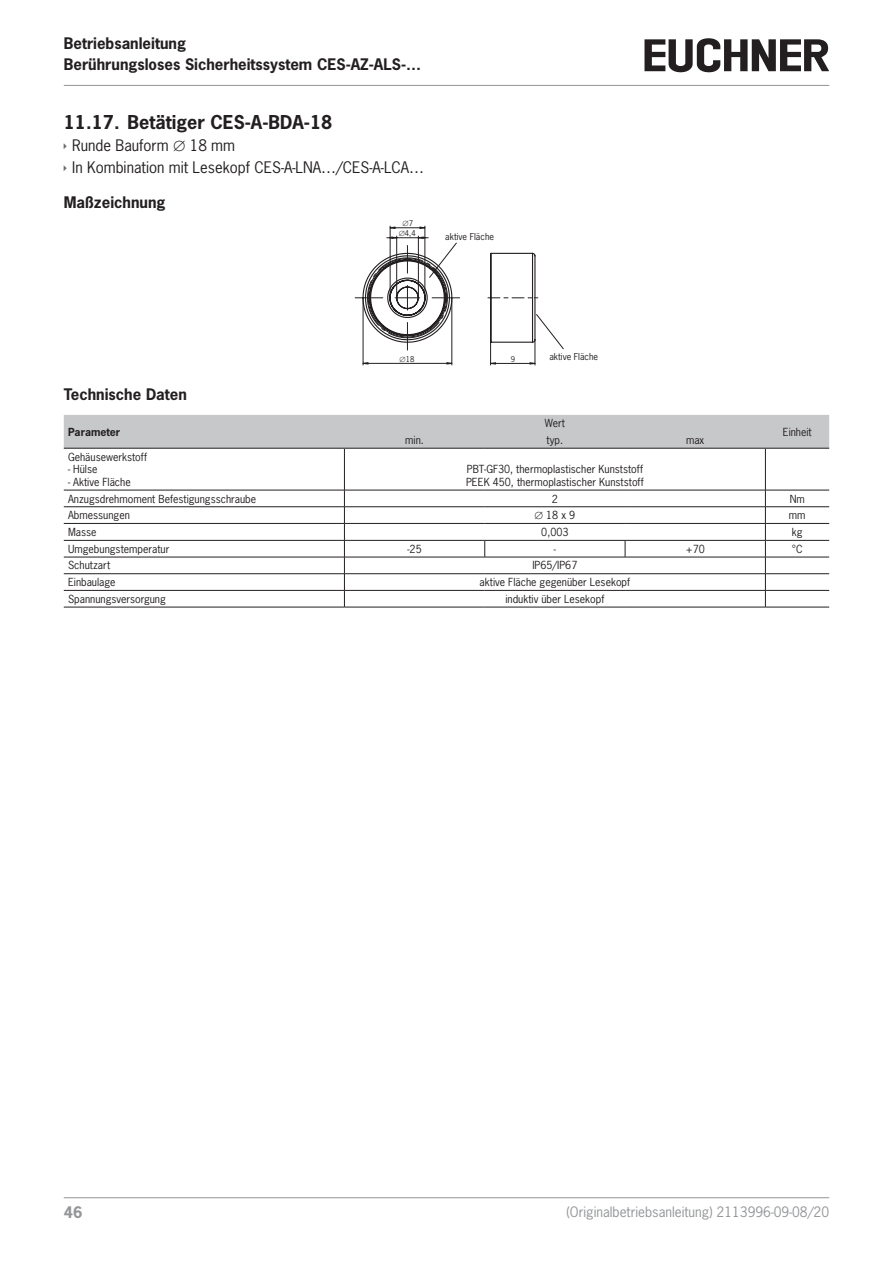
<style>
.page{position:relative;width:893px;height:1263px;background:#fff}
.page>*{position:absolute;margin:0;border:0;box-sizing:border-box;transform-origin:0 0}
.t1{font:700 18px "News Gothic Std";color:#231f20}
.paragraph{font:700 15px/20.1px "News Gothic Std";color:#231f20}
.t2{font:15px "News Gothic Std";color:#231f20}
.t3{font:700 15px "News Gothic Std";color:#939598}
.t4{font:13.5px "News Gothic Std";color:#939598}
.tablebodycentred{font:10.5px "News Gothic Std";color:#231f20}
.tablebodyleft{font:10.5px "News Gothic Std";color:#231f20}
.tableheadcentered{font:10.5px "News Gothic Std";color:#231f20}
.tableheadleft{font:700 10.5px "News Gothic Std";color:#231f20}
.legendleft{font:9px "News Gothic Std";color:#231f20}
.t5{font:7.5px "News Gothic Std";color:#231f20}
</style>
<div class="page">
<hr style="left:64px;top:85px;width:765px;height:1px;background:#939598">
<hr style="left:64px;top:1197px;width:765px;height:1px;background:#939598">
<svg style="left:644px;top:38px;width:185px;height:34px"></svg>
<svg style="left:355px;top:226px;width:209px;height:139px"></svg>
<div style="left:64px;top:415px;width:765px;height:33px;background:#c7c8ca"></div>
<hr style="left:344px;top:449px;width:1px;height:41px;background:#231f20">
<hr style="left:64px;top:490px;width:280px;height:1px;background:#231f20">
<hr style="left:344px;top:490px;width:141px;height:1px;background:#231f20">
<hr style="left:485px;top:490px;width:140px;height:1px;background:#231f20">
<hr style="left:625px;top:490px;width:140px;height:1px;background:#231f20">
<hr style="left:765px;top:490px;width:64px;height:1px;background:#231f20">
<hr style="left:64px;top:506px;width:280px;height:1px;background:#231f20">
<hr style="left:344px;top:506px;width:141px;height:1px;background:#231f20">
<hr style="left:485px;top:506px;width:140px;height:1px;background:#231f20">
<hr style="left:625px;top:506px;width:140px;height:1px;background:#231f20">
<hr style="left:765px;top:506px;width:64px;height:1px;background:#231f20">
<hr style="left:64px;top:523px;width:280px;height:1px;background:#231f20">
<hr style="left:344px;top:523px;width:141px;height:1px;background:#231f20">
<hr style="left:485px;top:523px;width:140px;height:1px;background:#231f20">
<hr style="left:625px;top:523px;width:140px;height:1px;background:#231f20">
<hr style="left:765px;top:523px;width:64px;height:1px;background:#231f20">
<hr style="left:64px;top:540px;width:280px;height:1px;background:#231f20">
<svg style="left:484px;top:541px;width:1px;height:16px"></svg>
<svg style="left:625px;top:541px;width:1px;height:16px"></svg>
<hr style="left:765px;top:540px;width:64px;height:1px;background:#231f20">
<hr style="left:64px;top:557px;width:280px;height:1px;background:#231f20">
<hr style="left:344px;top:557px;width:141px;height:1px;background:#231f20">
<hr style="left:485px;top:557px;width:140px;height:1px;background:#231f20">
<hr style="left:625px;top:557px;width:140px;height:1px;background:#231f20">
<hr style="left:765px;top:557px;width:64px;height:1px;background:#231f20">
<hr style="left:64px;top:573px;width:280px;height:1px;background:#231f20">
<hr style="left:344px;top:573px;width:141px;height:1px;background:#231f20">
<hr style="left:485px;top:573px;width:140px;height:1px;background:#231f20">
<hr style="left:625px;top:573px;width:140px;height:1px;background:#231f20">
<hr style="left:765px;top:573px;width:64px;height:1px;background:#231f20">
<hr style="left:64px;top:590px;width:280px;height:1px;background:#231f20">
<hr style="left:344px;top:590px;width:141px;height:1px;background:#231f20">
<svg style="left:344px;top:490px;width:1px;height:117px"></svg>
<hr style="left:485px;top:590px;width:140px;height:1px;background:#231f20">
<hr style="left:625px;top:590px;width:140px;height:1px;background:#231f20">
<hr style="left:765px;top:590px;width:64px;height:1px;background:#231f20">
<svg style="left:765px;top:490px;width:1px;height:117px"></svg>
<hr style="left:64px;top:607px;width:280px;height:1px;background:#231f20">
<hr style="left:344px;top:607px;width:141px;height:1px;background:#231f20">
<hr style="left:485px;top:607px;width:140px;height:1px;background:#231f20">
<hr style="left:625px;top:607px;width:140px;height:1px;background:#231f20">
<hr style="left:765px;top:607px;width:64px;height:1px;background:#231f20">
<hr style="left:344px;top:448px;width:141px;height:1px;background:#231f20">
<hr style="left:485px;top:448px;width:140px;height:1px;background:#231f20">
<hr style="left:625px;top:448px;width:140px;height:1px;background:#231f20">
<hr style="left:64px;top:448px;width:280px;height:1px;background:#231f20">
<hr style="left:765px;top:448px;width:64px;height:1px;background:#231f20">
<hr style="left:765px;top:449px;width:1px;height:41px;background:#231f20">
<hr style="left:344px;top:540px;width:141px;height:1px;background:#231f20">
<hr style="left:485px;top:540px;width:140px;height:1px;background:#231f20">
<hr style="left:625px;top:540px;width:140px;height:1px;background:#231f20">
<h2 class="paragraph" style="left:64px;top:33px;width:359px">Betriebsanleitung<br>Berührungsloses Sicherheitssystem CES-AZ-ALS-…</h2>
<p class="t1" style="left:64px;top:110px;width:270px">11.17. Betätiger CES‑A-BDA-18</p>
<p class="t2" style="left:72px;top:136px;width:164px">Runde Bauform ∅ 18 mm</p>
<p class="t2" style="left:72px;top:158px;width:354px">In Kombination mit Lesekopf CES‑A-LNA…/CES‑A-LCA…</p>
<p class="paragraph" style="left:64px;top:192px;width:103px">Maßzeichnung</p>
<p class="paragraph" style="left:64px;top:384px;width:125px">Technische Daten</p>
<p class="tableheadleft" style="left:68px;top:425px;width:54px">Parameter</p>
<p class="tablebodyleft" style="left:68px;top:450px;width:81px">Gehäusewerkstoff</p>
<p class="tablebodyleft" style="left:68px;top:462px;width:31px">- Hülse</p>
<p class="tablebodyleft" style="left:68px;top:475px;width:64px">- Aktive Fläche</p>
<p class="t5" style="left:403px;top:219px;width:12px">∅7</p>
<p class="t5" style="left:399px;top:229px;width:18px">∅4,4</p>
<p class="legendleft" style="left:445px;top:231px;width:50px">aktive Fläche</p>
<p class="t5" style="left:400px;top:354px;width:16px">∅18</p>
<p class="t5" style="left:511px;top:354px;width:6px">9</p>
<p class="legendleft" style="left:549px;top:351px;width:50px">aktive Fläche</p>
<p class="tableheadcentered" style="left:545px;top:417px;width:22px">Wert</p>
<p class="tableheadcentered" style="left:405px;top:433px;width:20px">min.</p>
<p class="tableheadcentered" style="left:547px;top:433px;width:18px">typ.</p>
<p class="tableheadcentered" style="left:686px;top:433px;width:20px">max</p>
<p class="tablebodycentred" style="left:467px;top:462px;width:178px">PBT-GF30, thermoplastischer Kunststoff</p>
<p class="tablebodycentred" style="left:466px;top:475px;width:179px">PEEK 450, thermoplastischer Kunststoff</p>
<p class="tableheadcentered" style="left:783px;top:425px;width:30px">Einheit</p>
<p class="tablebodyleft" style="left:68px;top:492px;width:190px">Anzugsdrehmoment Befestigungsschraube</p>
<p class="tablebodycentred" style="left:552px;top:492px;width:8px">2</p>
<p class="tablebodycentred" style="left:790px;top:492px;width:17px">Nm</p>
<p class="tablebodyleft" style="left:68px;top:508px;width:63px">Abmessungen</p>
<p class="tablebodycentred" style="left:535px;top:508px;width:42px">∅ 18 x 9</p>
<p class="tablebodycentred" style="left:789px;top:508px;width:18px">mm</p>
<p class="tablebodyleft" style="left:68px;top:525px;width:30px">Masse</p>
<p class="tablebodycentred" style="left:541px;top:525px;width:29px">0,003</p>
<p class="tablebodycentred" style="left:792px;top:525px;width:12px">kg</p>
<p class="tablebodyleft" style="left:68px;top:542px;width:103px">Umgebungstemperatur</p>
<p class="tablebodycentred" style="left:407px;top:542px;width:16px">-25</p>
<p class="tablebodycentred" style="left:554px;top:542px;width:4px">-</p>
<p class="tablebodycentred" style="left:686px;top:542px;width:21px">+70</p>
<p class="tablebodycentred" style="left:792px;top:542px;width:12px">°C</p>
<p class="tablebodyleft" style="left:68px;top:559px;width:44px">Schutzart</p>
<p class="tablebodycentred" style="left:532px;top:559px;width:46px">IP65/IP67</p>
<p class="tablebodyleft" style="left:68px;top:575px;width:49px">Einbaulage</p>
<p class="tablebodycentred" style="left:480px;top:575px;width:152px">aktive Fläche gegenüber Lesekopf</p>
<p class="tablebodyleft" style="left:68px;top:592px;width:99px">Spannungsversorgung</p>
<p class="tablebodycentred" style="left:505px;top:592px;width:101px">induktiv über Lesekopf</p>
<h2 class="t3" style="left:64px;top:1202px;width:20px">46</h2>
<p class="t4" style="left:566px;top:1203px;width:264px">(Originalbetriebsanleitung) 2113996-09-08/20</p>
</div>
